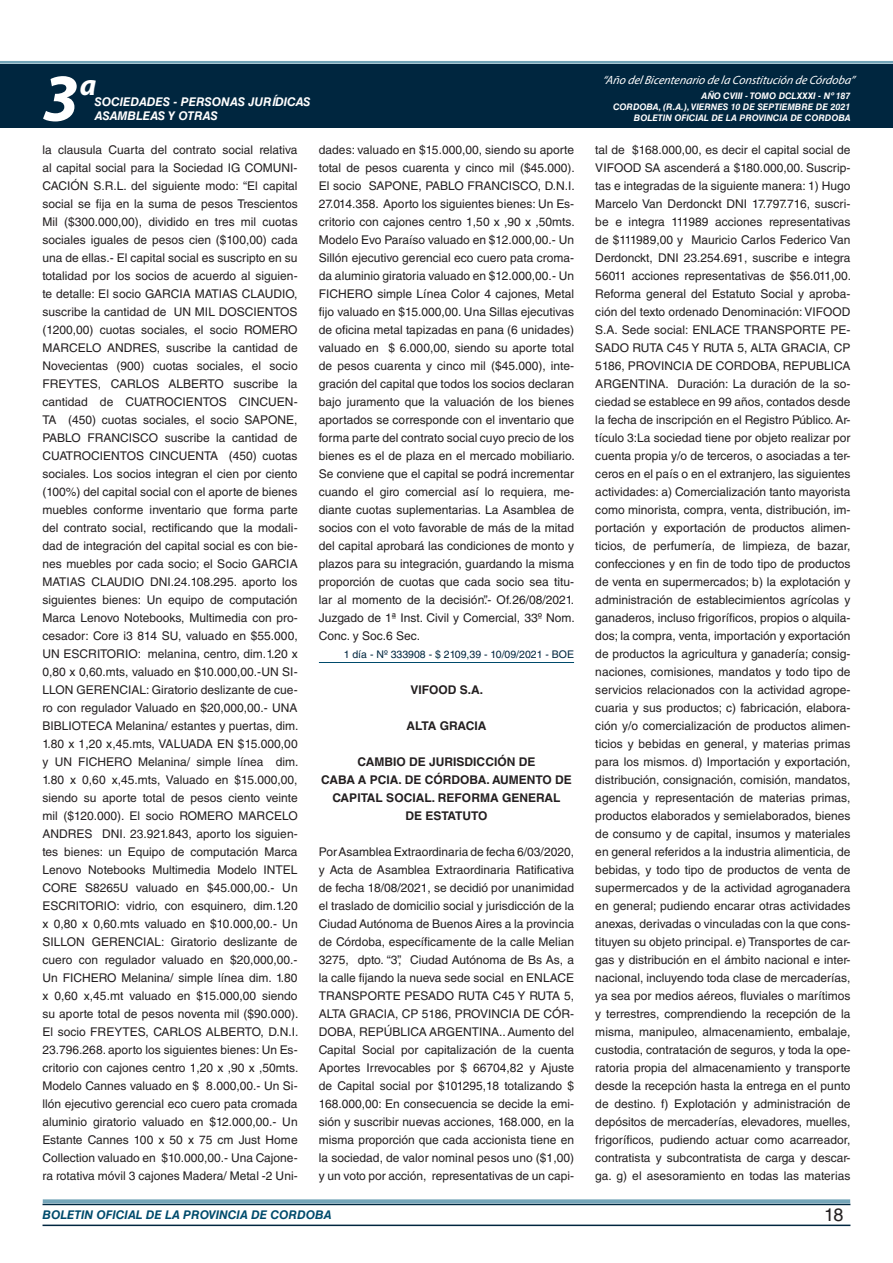
<style>
.page{position:relative;width:893px;height:1263px;background:#fff}
.page>*{position:absolute;margin:0;border:0;box-sizing:border-box;transform-origin:0 0}
.t1{font:italic 700 67.5px "Myriad Pro";color:#fff}
.t2{font:italic 700 30px "Myriad Pro";color:#fff}
.t3{font:18px "Helvetica LT Std";color:#231f20}
.t4{font:12px/18px "Helvetica LT Std";color:#231f20;text-align:justify}
.t5{font:700 12px "Helvetica LT Std";color:#231f20}
.t6{font:italic 12px "Myriad Pro";color:#fff}
.t7{font:italic 700 12px "Helvetica LT Std";color:#fff}
.t8{font:italic 700 12px "Helvetica LT Std";color:#004b6c}
.t9{font:700 12px "Helvetica LT Std";letter-spacing:-.02em;color:#231f20}
.t10{font:10.5px "Helvetica LT Std";color:#00263f}
.t11{font:italic 700 9px/10.8px "Helvetica LT Std";color:#fff;text-align:right}
</style>
<div class="page">
<div style="left:0;top:61px;width:893px;height:6px;background:#fff;opacity:.75"></div>
<div style="left:0;top:64px;width:893px;height:64px;background:#00263f"></div>
<hr style="left:43px;top:1224px;width:807px;height:2px;background:#00263f">
<div style="left:42px;top:1198px;width:809px;height:8px;background:#fff;opacity:.75"></div>
<hr style="left:319px;top:662px;width:255px;height:1px;background:#004b6c">
<h1 class="t1" style="left:43px;top:54px;width:38px">3</h1>
<h2 class="t2" style="left:80px;top:66px;width:18px">a</h2>
<p class="t7" style="left:95px;top:94px;width:217px">SOCIEDADES - PERSONAS JURÍDICAS</p>
<p class="t7" style="left:95px;top:109px;width:125px">ASAMBLEAS Y OTRAS</p>
<p class="t4" style="left:43px;top:141px;width:257px">la clausula Cuarta del contrato social relativa al capital social para la Sociedad IG COMUNI-CACIÓN S.R.L. del siguiente modo: “El capital social se fija en la suma de pesos Trescientos Mil ($300.000,00), dividido en tres mil cuotas sociales iguales de pesos cien ($100,00) cada una de ellas.- El capital social es suscripto en su totalidad por los socios de acuerdo al siguien&shy;te detalle: El socio GARCIA MATIAS CLAUDIO, suscribe la cantidad de UN MIL DOSCIENTOS (1200,00) cuotas sociales, el socio ROMERO MARCELO ANDRES, suscribe la cantidad de Novecientas (900) cuotas sociales, el socio FREYTES, CARLOS ALBERTO suscribe la cantidad de CUATROCIENTOS CINCUEN-TA (450) cuotas sociales, el socio SAPONE, PABLO FRANCISCO suscribe la cantidad de CUATROCIENTOS CINCUENTA (450) cuotas sociales. Los socios integran el cien por ciento (100%) del capital social con el aporte de bienes muebles conforme inventario que forma parte del contrato social, rectificando que la modali&shy;dad de integración del capital social es con bie&shy;nes muebles por cada socio; el Socio GARCIA MATIAS CLAUDIO DNI.24.108.295. aporto los siguientes bienes: Un equipo de computación Marca Lenovo Notebooks, Multimedia con pro&shy;cesador: Core i3 814 SU, valuado en $55.000, UN ESCRITORIO: melanina, centro, dim.1.20 x 0,80 x 0,60.mts, valuado en $10.000,00.-UN SI-LLON GERENCIAL: Giratorio deslizante de cue&shy;ro con regulador Valuado en $20,000,00.- UNA BIBLIOTECA Melanina/ estantes y puertas, dim.<br>1.80 x 1,20 x,45.mts, VALUADA EN $15.000,00 y UN FICHERO Melanina/ simple línea dim.<br>1.80 x 0,60 x,45.mts, Valuado en $15.000,00, siendo su aporte total de pesos ciento veinte mil ($120.000). El socio ROMERO MARCELO ANDRES DNI. 23.921.843, aporto los siguien&shy;tes bienes: un Equipo de computación Marca Lenovo Notebooks Multimedia Modelo INTEL CORE S8265U valuado en $45.000,00.- Un ESCRITORIO: vidrio, con esquinero, dim.1.20 x 0,80 x 0,60.mts valuado en $10.000,00.- Un SILLON GERENCIAL: Giratorio deslizante de cuero con regulador valuado en $20,000,00.- Un FICHERO Melanina/ simple línea dim. 1.80 x 0,60 x,45.mt valuado en $15.000,00 siendo su aporte total de pesos noventa mil ($90.000).<br>El socio FREYTES, CARLOS ALBERTO, D.N.I.<br>23.796.268. aporto los siguientes bienes: Un Es&shy;critorio con cajones centro 1,20 x ,90 x ,50mts.<br>Modelo Cannes valuado en $ 8.000,00.- Un Si&shy;llón ejecutivo gerencial eco cuero pata cromada aluminio giratorio valuado en $12.000,00.- Un Estante Cannes 100 x 50 x 75 cm Just Home Collection valuado en $10.000,00.- Una Cajone&shy;ra rotativa móvil 3 cajones Madera/ Metal -2 Uni-</p>
<p class="t4" style="left:319px;top:141px;width:257px">dades: valuado en $15.000,00, siendo su aporte total de pesos cuarenta y cinco mil ($45.000).<br>El socio SAPONE, PABLO FRANCISCO, D.N.I.<br>27.014.358. Aporto los siguientes bienes: Un Es&shy;critorio con cajones centro 1,50 x ,90 x ,50mts.<br>Modelo Evo Paraíso valuado en $12.000,00.- Un Sillón ejecutivo gerencial eco cuero pata croma&shy;da aluminio giratoria valuado en $12.000,00.- Un FICHERO simple Línea Color 4 cajones, Metal fijo valuado en $15.000,00. Una Sillas ejecutivas de oficina metal tapizadas en pana (6 unidades) valuado en $ 6.000,00, siendo su aporte total de pesos cuarenta y cinco mil ($45.000), inte&shy;gración del capital que todos los socios declaran bajo juramento que la valuación de los bienes aportados se corresponde con el inventario que forma parte del contrato social cuyo precio de los bienes es el de plaza en el mercado mobiliario.<br>Se conviene que el capital se podrá incrementar cuando el giro comercial así lo requiera, me&shy;diante cuotas suplementarias. La Asamblea de socios con el voto favorable de más de la mitad del capital aprobará las condiciones de monto y plazos para su integración, guardando la misma proporción de cuotas que cada socio sea titu&shy;lar al momento de la decisión”.- Of.26/08/2021.<br>Juzgado de 1ª Inst. Civil y Comercial, 33º Nom.<br>Conc. y Soc.6 Sec.</p>
<p class="t10" style="left:344px;top:648px;width:232px">1 día - Nº 333908 - $ 2109,39 - 10/09/2021 - BOE</p>
<p class="t5" style="left:410px;top:682px;width:74px">VI FOOD S.A.</p>
<p class="t9" style="left:407px;top:718px;width:81px">ALTA GRACIA</p>
<p class="t5" style="left:358px;top:754px;width:145px">CAMBIO DE JURISDICCIÓN</p>
<p class="t5" style="left:519px;top:754px;width:18px">DE</p>
<p class="t5" style="left:321px;top:772px;width:252px">CABA A PCIA. DE CÓRDOBA. AUMENTO DE</p>
<p class="t5" style="left:332px;top:790px;width:230px">CAPITAL SOCIAL. REFORMA GENERAL</p>
<p class="t5" style="left:405px;top:808px;width:83px">DE ESTATUTO</p>
<p class="t4" style="left:319px;top:843px;width:257px">Por Asamblea Extraordinaria de fecha 6/03/2020, y Acta de Asamblea Extraordinaria Ratificativa de fecha 18/08/2021, se decidió por unanimidad el traslado de domicilio social y jurisdicción de la Ciudad Autónoma de Buenos Aires a la provincia de Córdoba, específicamente de la calle Melian 3275, dpto. “3”, Ciudad Autónoma de Bs As, a la calle fijando la nueva sede social en ENLACE TRANSPORTE PESADO RUTA C45 Y RUTA 5, ALTA GRACIA, CP 5186, PROVINCIA DE CÓR-DOBA, REPÚBLICA ARGENTINA.. Aumento del Capital Social por capitalización de la cuenta Aportes Irrevocables por $ 66704,82 y Ajuste de Capital social por $101295,18 totalizando $ 168.000,00: En consecuencia se decide la emi&shy;sión y suscribir nuevas acciones, 168.000, en la misma proporción que cada accionista tiene en la sociedad, de valor nominal pesos uno ($1,00) y un voto por acción, representativas de un capi-</p>
<p class="t6" style="left:603px;top:72px;width:254px">“Año delBicentenario de la Constitución de Córdoba”</p>
<p class="t11" style="left:613px;top:91px;width:239px">AÑO CVIII - TOMO DCLXXXI - Nº 187<br>CORDOBA, (R.A.), VIERNES 10 DE SEPTIEMBRE DE 2021<br>BOLETIN OFICIAL DE LA PROVINCIA DE CORDOBA</p>
<p class="t4" style="left:595px;top:141px;width:257px">tal de $168.000,00, es decir el capital social de VIFOOD SA ascenderá a $180.000,00. Suscrip&shy;tas e integradas de la siguiente manera: 1) Hugo Marcelo Van Derdonckt DNI 17.797.716, suscri&shy;be e integra 111989 acciones representativas de $111989,00 y Mauricio Carlos Federico Van Derdonckt, DNI 23.254.691, suscribe e integra 56011 acciones representativas de $56.011,00.<br>Reforma general del Estatuto Social y aproba&shy;ción del texto ordenado Denominación: VIFOOD S.A. Sede social: ENLACE TRANSPORTE PE-SADO RUTA C45 Y RUTA 5, ALTA GRACIA, CP 5186, PROVINCIA DE CORDOBA, REPUBLICA ARGENTINA. Duración: La duración de la so&shy;ciedad se establece en 99 años, contados desde la fecha de inscripción en el Registro Público. Ar&shy;tículo 3:La sociedad tiene por objeto realizar por cuenta propia y/o de terceros, o asociadas a ter&shy;ceros en el país o en el extranjero, las siguientes actividades: a) Comercialización tanto mayorista como minorista, compra, venta, distribución, im&shy;portación y exportación de productos alimen&shy;ticios, de perfumería, de limpieza, de bazar, confecciones y en fin de todo tipo de productos de venta en supermercados; b) la explotación y administración de establecimientos agrícolas y ganaderos, incluso frigoríficos, propios o alquila&shy;dos; la compra, venta, importación y exportación de productos la agricultura y ganadería; consig&shy;naciones, comisiones, mandatos y todo tipo de servicios relacionados con la actividad agrope&shy;cuaria y sus productos; c) fabricación, elabora&shy;ción y/o comercialización de productos alimen&shy;ticios y bebidas en general, y materias primas para los mismos. d) Importación y exportación, distribución, consignación, comisión, mandatos, agencia y representación de materias primas, productos elaborados y semielaborados, bienes de consumo y de capital, insumos y materiales en general referidos a la industria alimenticia, de bebidas, y todo tipo de productos de venta de supermercados y de la actividad agroganadera en general; pudiendo encarar otras actividades anexas, derivadas o vinculadas con la que cons&shy;tituyen su objeto principal. e) Transportes de car&shy;gas y distribución en el ámbito nacional e inter&shy;nacional, incluyendo toda clase de mercaderías, ya sea por medios aéreos, fluviales o marítimos y terrestres, comprendiendo la recepción de la misma, manipuleo, almacenamiento, embalaje, custodia, contratación de seguros, y toda la ope&shy;ratoria propia del almacenamiento y transporte desde la recepción hasta la entrega en el punto de destino. f) Explotación y administración de depósitos de mercaderías, elevadores, muelles, frigoríficos, pudiendo actuar como acarreador, contratista y subcontratista de carga y descar&shy;ga. g) el asesoramiento en todas las materias</p>
<p class="t8" style="left:43px;top:1208px;width:290px">BOLETIN OFICIAL DE LA PROVINCIA DE CORDOBA</p>
<h3 class="t3" style="left:824px;top:1204px;width:21px">18</h3>
</div>
